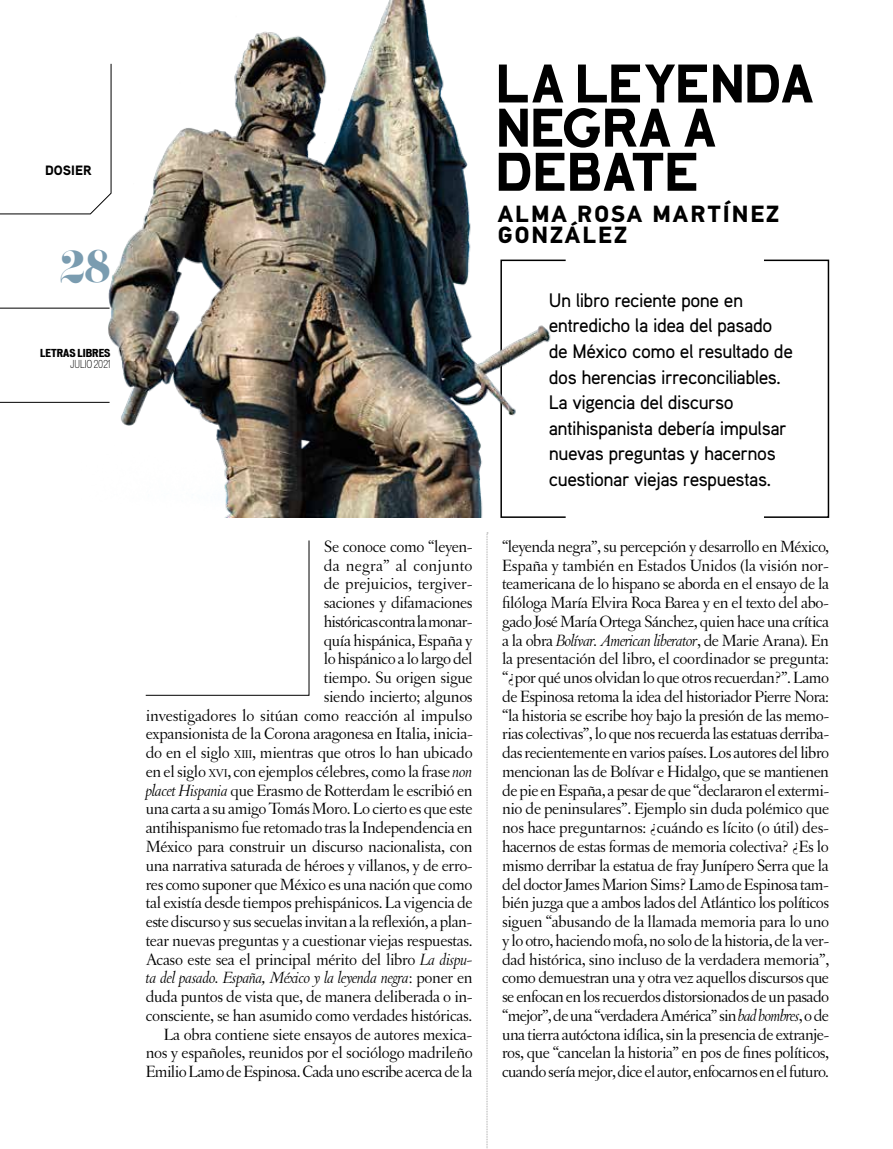
<style>
.page{position:relative;width:893px;height:1149px;background:#fff}
.page>*{position:absolute;margin:0;border:0;box-sizing:border-box;transform-origin:0 0}
.t1{font:900 51.45px/44.1px "Aerohop";letter-spacing:.04em;color:#000}
.t2{font:39px "Eloquent JF";color:#7a9cb0}
.t3{font:700 23.4px/21.1px "PF Din Text Pro";letter-spacing:.085em;color:#000}
.t4{font:500 19.5px/25.5px "Aaux Pro";letter-spacing:-.025em;color:#000}
.t5{font:17.25px/18.8px "Letras Oldstyle";letter-spacing:-.02em;color:#000;text-align:right}
.t6{font:900 13.5px "Aaux Pro";color:#000}
.t7{font:700 expanded 10.5px "Vonnes";color:#000}
.t8{font:300 condensed 10.5px "Vonnes";color:#000}
.s1{font-size:12.15px}
.s2{font-style:italic}
</style>
<div class="page">
<svg style="left:0;top:213px;width:82px;height:1px"></svg>
<hr style="left:0;top:308px;width:110px;height:1px;background:#000">
<hr style="left:0;top:402px;width:110px;height:1px;background:#000">
<svg style="left:487px;top:532px;width:1px;height:617px"></svg>
<svg style="left:145px;top:540px;width:164px;height:155px"></svg>
<div style="left:763px;top:259px;width:66px;height:258px;border:2px solid #000"></div>
<img style="left:82px;top:0;width:477px;height:517px">
<p class="t6" style="left:45px;top:161px;width:48px">DOSIER</p>
<h2 class="t2" style="left:60px;top:240px;width:52px">28</h2>
<p class="t7" style="left:40px;top:346px;width:72px">LETRAS LIBRES</p>
<p class="t8" style="left:70px;top:357px;width:42px">JULIO 2021</p>
<h1 class="t1" style="left:497px;top:62px;width:318px">LA LEYENDA<br>NEGRA A<br>DEBATE</h1>
<h3 class="t3" style="left:498px;top:204px;width:283px">ALMA ROSA MARTÍNEZ<br>GONZÁLEZ</h3>
<p class="t4" style="left:549px;top:287px;width:246px">Un libro reciente pone en entredicho la idea del pasado de México como el resultado de dos herencias irreconciliables.<br>La vigencia del discurso antihispanista debería impulsar nuevas preguntas y hacernos cuestionar viejas respuestas.</p>
<p class="t5" style="left:146px;top:536px;width:329px">Se conoce como “leyen-<br>da negra” al conjunto<br>de prejuicios, tergiver-<br>saciones y difamaciones<br>históricas contra la monar-<br>quía hispánica, España y<br>lo hispánico a lo largo del<br>tiempo. Su origen sigue<br>siendo incierto; algunos<br>investigadores lo sitúan como reacción al impulso expansionista de la Corona aragonesa en Italia, inicia&shy;do en el siglo <span class="s1">XIII</span>, mientras que otros lo han ubicado en el siglo <span class="s1">XVI</span>, con ejemplos célebres, como la frase <span class="s2">non placet Hispania</span> que Erasmo de Rotterdam le escribió en una carta a su amigo Tomás Moro. Lo cierto es que este antihispanismo fue retomado tras la Independencia en México para construir un discurso nacionalista, con una narrativa saturada de héroes y villanos, y de erro&shy;res como suponer que México es una nación que como tal existía desde tiempos prehispánicos. La vigencia de este discurso y sus secuelas invitan a la reflexión, a plan&shy;tear nuevas preguntas y a cuestionar viejas respuestas.<br>Acaso este sea el principal mérito del libro <span class="s2">La dispu&shy;ta del pasado. España, México y la leyenda negra</span>: poner en duda puntos de vista que, de manera deliberada o in&shy;consciente, se han asumido como verdades históricas.<br>La obra contiene siete ensayos de autores mexica&shy;nos y españoles, reunidos por el sociólogo madrileño Emilio Lamo de Espinosa. Cada uno escribe acerca de la</p>
<p class="t5" style="left:502px;top:536px;width:329px;text-align:justify">“leyenda negra”, su percepción y desarrollo en México, España y también en Estados Unidos (la visión nor&shy;teamericana de lo hispano se aborda en el ensayo de la filóloga María Elvira Roca Barea y en el texto del abo&shy;gado José María Ortega Sánchez, quien hace una crítica a la obra <span class="s2">Bolívar. American liberator</span>, de Marie Arana). En la presentación del libro, el coordinador se pregunta: “¿por qué unos olvidan lo que otros recuerdan?”. Lamo de Espinosa retoma la idea del historiador Pierre Nora: “la historia se escribe hoy bajo la presión de las memo&shy;rias colectivas”, lo que nos recuerda las estatuas derriba&shy;das recientemente en varios países. Los autores del libro mencionan las de Bolívar e Hidalgo, que se mantienen de pie en España, a pesar de que “declararon el extermi&shy;nio de peninsulares”. Ejemplo sin duda polémico que nos hace preguntarnos: ¿cuándo es lícito (o útil) des&shy;hacernos de estas formas de memoria colectiva? ¿Es lo mismo derribar la estatua de fray Junípero Serra que la del doctor James Marion Sims? Lamo de Espinosa tam&shy;bién juzga que a ambos lados del Atlántico los políticos siguen “abusando de la llamada memoria para lo uno y lo otro, haciendo mofa, no solo de la historia, de la ver&shy;dad histórica, sino incluso de la verdadera memoria”, como demuestran una y otra vez aquellos discursos que se enfocan en los recuerdos distorsionados de un pasado “mejor”, de una “verdadera América” sin <span class="s2">bad hombres</span>, o de una tierra autóctona idílica, sin la presencia de extranje&shy;ros, que “cancelan la historia” en pos de fines políticos, cuando sería mejor, dice el autor, enfocarnos en el futuro.</p>
</div>
